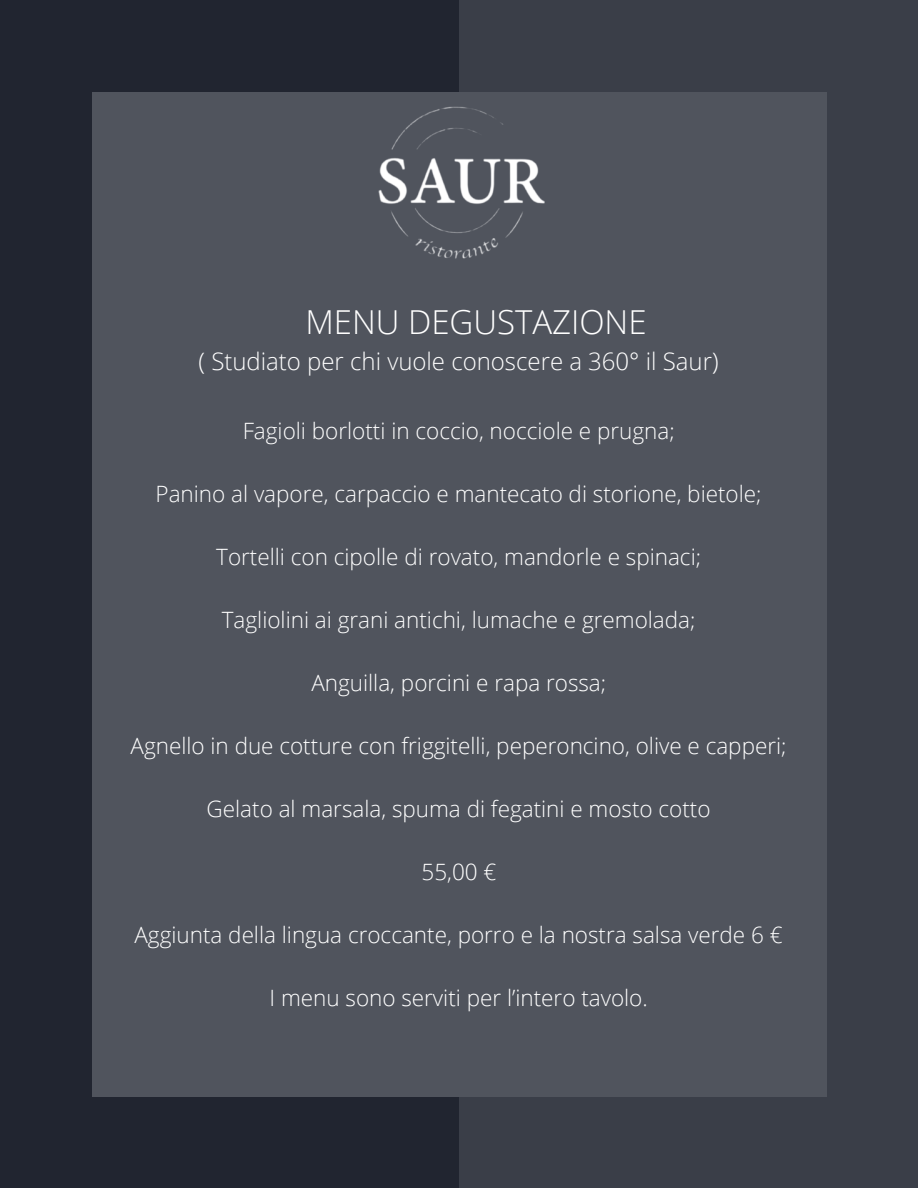
<style>
.page{position:relative;width:918px;height:1188px;background:#212530}
.page>*{position:absolute;margin:0;border:0;box-sizing:border-box;transform-origin:0 0}
.t1{font:300 33px "Open Sans";color:#fff}
.t2{font:300 24px "Open Sans";color:#fff}
.t3{font:300 22.5px "Open Sans";color:#fff}
</style>
<div class="page">
<div style="left:459px;top:0;width:459px;height:1188px;background:#3a3e48"></div>
<div style="left:92px;top:92px;width:734px;height:1004px;background:#50545d"></div>
<img style="left:378px;top:106px;width:167px;height:153px">
<p class="t1" style="left:305px;top:299px;width:343px">MENU DEGUSTAZIONE</p>
<p class="t2" style="left:199px;top:344px;width:521px">( Studiato per chi vuole conoscere a 360° il Saur)</p>
<p class="t3" style="left:243px;top:415px;width:433px">Fagioli borlotti in coccio, nocciole e prugna;</p>
<p class="t3" style="left:156px;top:478px;width:607px">Panino al vapore, carpaccio e mantecato di storione, bietole;</p>
<p class="t3" style="left:216px;top:541px;width:486px">Tortelli con cipolle di rovato, mandorle e spinaci;</p>
<p class="t3" style="left:222px;top:604px;width:475px">Tagliolini ai grani antichi, lumache e gremolada;</p>
<p class="t3" style="left:311px;top:667px;width:296px">Anguilla, porcini e rapa rossa;</p>
<p class="t3" style="left:131px;top:730px;width:658px">Agnello in due cotture con friggitelli, peperoncino, olive e capperi;</p>
<p class="t3" style="left:207px;top:793px;width:506px">Gelato al marsala, spuma di fegatini e mosto cotto</p>
<p class="t3" style="left:422px;top:856px;width:76px">55,00 €</p>
<p class="t3" style="left:134px;top:919px;width:650px">Aggiunta della lingua croccante, porro e la nostra salsa verde 6 €</p>
<p class="t3" style="left:270px;top:982px;width:380px">I menu sono serviti per l’intero tavolo.</p>
</div>
